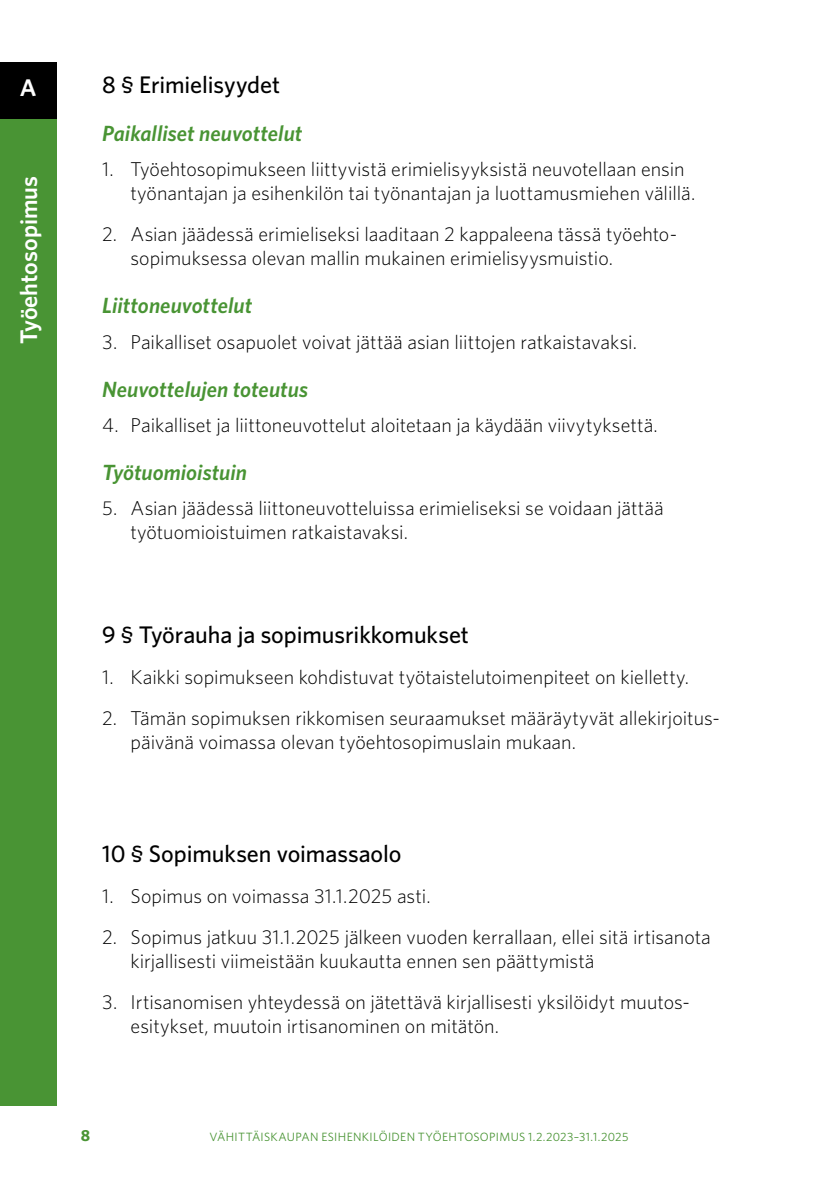
<style>
.page{position:relative;width:840px;height:1191px;background:#fff}
.page>*{position:absolute;margin:0;border:0;box-sizing:border-box;transform-origin:0 0}
.t1{font:500 24px "Whitney";letter-spacing:-.005em;color:#000}
.t2{font:600 24px "Whitney";color:#fff}
.t3{font:italic 600 22px "Whitney";letter-spacing:.005em;color:#499434}
.t4{font:300 20px/24px "Whitney";color:#000}
.t5{font:700 16px "Whitney";color:#499434}
.t6{font:12px "Whitney";letter-spacing:.025em;color:#499434}
</style>
<div class="page">
<div style="left:0;top:63px;width:56px;height:1042px;background:#499434"></div>
<div style="left:0;top:63px;width:56px;height:56px;background:#000"></div>
<p class="t2" style="left:20px;top:72px;width:18px">A</p>
<p class="t2" style="left:13px;top:344px;width:169px;rotate:-90deg">Työehtosopimus</p>
<p class="t1" style="left:102px;top:69px;width:179px">8 § Erimielisyydet</p>
<p class="t3" style="left:102px;top:119px;width:202px">Paikalliset neuvottelut</p>
<p class="t4" style="left:130px;top:157px;width:566px;text-indent:-28px">1. Työehtosopimukseen liittyvistä erimielisyyksistä neuvotellaan ensin työnantajan ja esihenkilön tai työnantajan ja luottamusmiehen välillä.</p>
<p class="t4" style="left:130px;top:222px;width:548px;text-indent:-28px">2. Asian jäädessä erimieliseksi laaditaan 2 kappaleena tässä työehto&shy;sopimuksessa olevan mallin mukainen erimielisyysmuistio.</p>
<p class="t3" style="left:102px;top:291px;width:151px">Liittoneuvottelut</p>
<p class="t4" style="left:102px;top:329px;width:536px">3. Paikalliset osapuolet voivat jättää asian liittojen ratkaistavaksi.</p>
<p class="t3" style="left:102px;top:374px;width:207px">Neuvottelujen toteutus</p>
<p class="t4" style="left:102px;top:412px;width:557px">4. Paikalliset ja liittoneuvottelut aloitetaan ja käydään viivytyksettä.</p>
<p class="t3" style="left:102px;top:458px;width:146px">Työtuomioistuin</p>
<p class="t4" style="left:130px;top:496px;width:534px;text-indent:-28px">5. Asian jäädessä liittoneuvotteluissa erimieliseksi se voidaan jättää työtuomioistuimen ratkaistavaksi.</p>
<p class="t1" style="left:102px;top:618px;width:368px">9 § Työrauha ja sopimusrikkomukset</p>
<p class="t4" style="left:102px;top:664px;width:588px">1. Kaikki sopimukseen kohdistuvat työtaistelutoimenpiteet on kielletty.</p>
<p class="t4" style="left:130px;top:705px;width:590px;text-indent:-28px">2. Tämän sopimuksen rikkomisen seuraamukset määräytyvät allekirjoitus&shy;päivänä voimassa olevan työehtosopimuslain mukaan.</p>
<p class="t1" style="left:102px;top:837px;width:301px">10 § Sopimuksen voimassaolo</p>
<p class="t4" style="left:102px;top:883px;width:330px">1. Sopimus on voimassa 31.1.2025 asti.</p>
<p class="t4" style="left:130px;top:924px;width:581px;text-indent:-28px">2. Sopimus jatkuu 31.1.2025 jälkeen vuoden kerrallaan, ellei sitä irtisanota kirjallisesti viimeistään kuukautta ennen sen päättymistä</p>
<p class="t4" style="left:130px;top:989px;width:560px;text-indent:-28px">3. Irtisanomisen yhteydessä on jätettävä kirjallisesti yksilöidyt muutos&shy;esitykset, muutoin irtisanominen on mitätön.</p>
<p class="t5" style="left:81px;top:1125px;width:11px">8</p>
<p class="t6" style="left:209px;top:1129px;width:420px">VÄHITTÄISKAUPAN ESIHENKILÖIDEN TYÖEHTOSOPIMUS 1.2.2023–31.1.2025</p>
</div>
